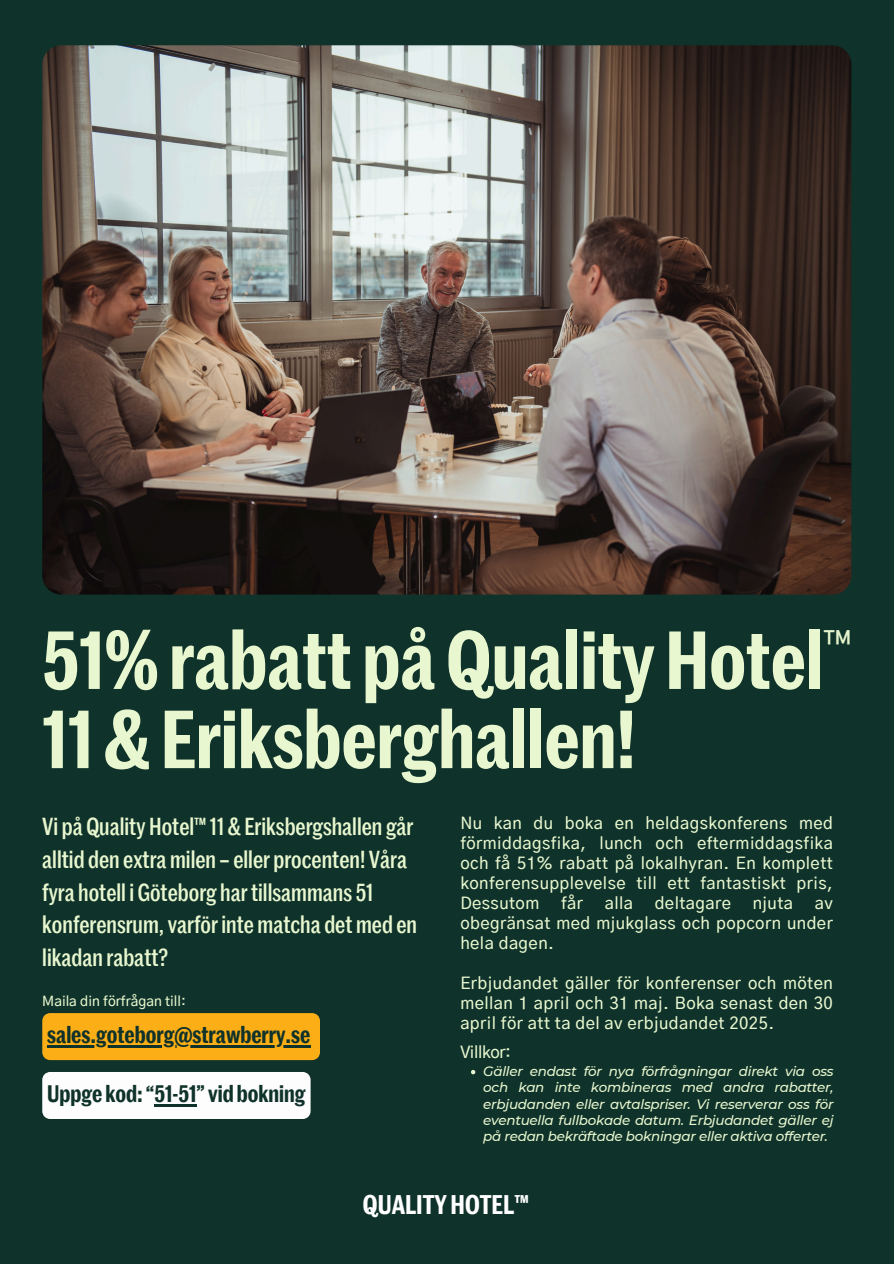
<style>
.page{position:relative;width:894px;height:1264px;background:#fff}
.page>*{position:absolute;margin:0;border:0;box-sizing:border-box;transform-origin:0 0}
.t1{font:600 80.25px/79.2px "Marr Sans Cond App";color:#e8f7cf}
.t2{font:500 33.6px "Gothic A1";color:#e4f3cb}
.t3{font:600 26.25px "Marr Sans Cond App";color:#fff}
.t4{font:500 24px/32.7px "Marr Sans Cond App";color:#e8f7cf}
.t5{font:600 23.25px "Marr Sans Cond App";color:#0f322a}
.t6{font:500 16.5px/20px "Gothic A1";letter-spacing:.025em;color:#e8f7cf;text-align:justify}
.t7{font:500 16.5px "Gothic A1";letter-spacing:-.02em;color:#e8f7cf}
.t8{font:500 13.65px "Gothic A1";color:#e8f8cf}
.t9{font:italic 500 13.5px/16.2px "Montserrat";letter-spacing:-.02em;color:#e8f7cf;text-align:justify}
</style>
<div class="page">
<div style="left:0;top:0;width:893px;height:1263px;background:#0f322a"></div>
<img style="left:42px;top:45px;width:809px;height:549px;border-radius:19px">
<svg style="left:471px;top:1070px;width:4px;height:4px"></svg>
<div style="left:42px;top:1013px;width:278px;height:47px;background:#fcae17"></div>
<hr style="left:47px;top:1045px;width:263px;height:2px;background:#0f322a">
<div style="left:42px;top:1072px;width:268px;height:46px;background:#fdfdfd"></div>
<hr style="left:154px;top:1104px;width:42px;height:2px;background:#0f322a">
<h5 class="t1" style="left:42px;top:624px;width:782px">51%rabatt påQualityHotel<br>11&amp;Eriksberghallen!</h5>
<p class="t2" style="left:823px;top:631px;width:29px">™</p>
<h4 class="t4" style="left:42px;top:811px;width:376px">Vi på Quality Hotel™ 11 &amp; Eriksbergshallen går alltid den extramilen – eller procenten! Våra fyra hotell i Göteborg hartillsammans 51 konferensrum,varför intematcha detmed en likadan rabatt?</h4>
<h5 class="t8" style="left:42px;top:995px;width:145px">Maila din förfrågan till:</h5>
<h4 class="t5" style="left:47px;top:1024px;width:264px">sales.goteborg@strawberry.se</h4>
<h2 class="t5" style="left:47px;top:1083px;width:260px">Uppge kod:“51-51” vid bokning</h2>
<h1 class="t6" style="left:460px;top:814px;width:374px">Nu kan du boka en heldagskonferens med förmiddagsfika, lunch och eftermiddagsfika och få 51% rabatt på lokalhyran. En komplett konferensupplevelse till ett fantastiskt pris, Dessutom</h1>
<h1 class="t6" style="left:561px;top:894px;width:23px">får</h1>
<h1 class="t6" style="left:604px;top:894px;width:30px">alla</h1>
<h1 class="t6" style="left:654px;top:894px;width:78px">deltagare</h1>
<h1 class="t6" style="left:752px;top:894px;width:42px">njuta</h1>
<h1 class="t6" style="left:460px;top:894px;width:374px;text-indent:354px">av obegränsat med mjukglass och popcorn under hela dagen.</h1>
<p class="t6" style="left:460px;top:974px;width:374px">Erbjudandet gäller för konferenser och möten mellan 1 april och 31 maj. Boka senast den 30 april för att ta del av erbjudandet 2025.</p>
<h3 class="t7" style="left:460px;top:1044px;width:52px">Villkor:</h3>
<h6 class="t9" style="left:483px;top:1063px;width:351px">Gäller endast för nya förfrågningar direkt via oss och kan inte kombineras med andra rabatter, erbjudanden eller avtalspriser. Vi reserverar oss för eventuella fullbokade datum. Erbjudandet gäller ej på redan bekräftade bokningar eller aktiva offerter.</h6>
<h5 class="t3" style="left:363px;top:1192px;width:167px">QUALITYHOTEL™</h5>
</div>
